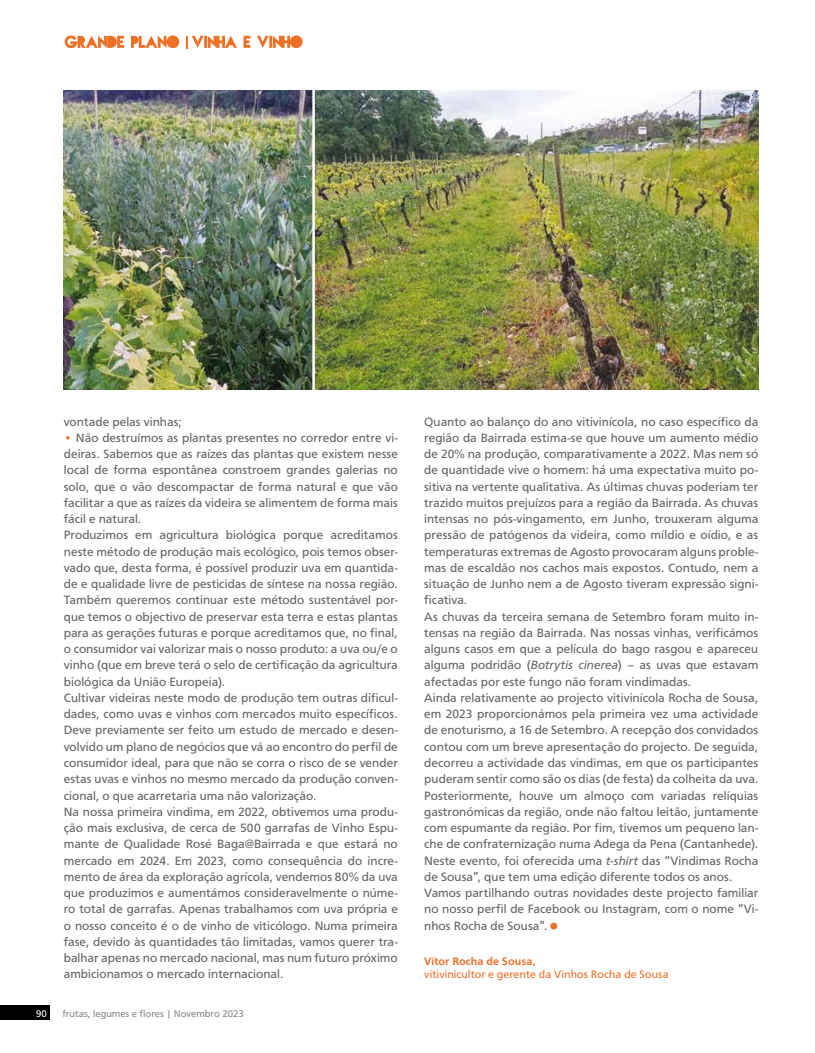
<style>
.page{position:relative;width:815px;height:1053px;background:#fff}
.page>*{position:absolute;margin:0;border:0;box-sizing:border-box;transform-origin:0 0}
.t1{font:12.5px/16.2px "Carto Gothic Std";letter-spacing:.005em;color:#646363}
.t2{font:11.25px "Carto Gothic Std";letter-spacing:.01em;color:#ed7026}
.t3{font:700 11.25px "Carto Gothic Std";letter-spacing:.01em;color:#ed7026}
.t4{font:10px "Carto Gothic Std";color:#878787}
.t5{font:10px "Carto Gothic Std";color:#fff}
.s1{color:#ed7026}
.s2{font-style:italic}
</style>
<div class="page">
<div style="left:0;top:1005px;width:50px;height:14px;background:#000"></div>
<div style="left:550px;top:922px;width:7px;height:7px;background:#ed7026;border-radius:50%"></div>
<svg style="left:65px;top:35px;width:114px;height:13px"></svg>
<svg style="left:186px;top:35px;width:117px;height:14px"></svg>
<img style="left:64px;top:91px;width:694px;height:298px">
<hr style="left:312px;top:85px;width:3px;height:308px;background:#fff">
<p class="t1" style="left:64px;top:413px;width:119px">vontade pelas vinhas;</p>
<p class="t1" style="left:64px;top:429px;width:336px"><span class="s1">•</span> Não destruímos as plantas presentes no corredor entre vi&shy;deiras. Sabemos que as raízes das plantas que existem nesse local de forma espontânea constroem grandes galerias no solo, que o vão descompactar de forma natural e que vão facilitar a que as raízes da videira se alimentem de forma mais fácil e natural.<br>Produzimos em agricultura biológica porque acreditamos neste método de produção mais ecológico, pois temos obser&shy;vado que, desta forma, é possível produzir uva em quantida&shy;de e qualidade livre de pesticidas de síntese na nossa região.<br>Também queremos continuar este método sustentável por&shy;que temos o objectivo de preservar esta terra e estas plantas para as gerações futuras e porque acreditamos que, no final, o consumidor vai valorizar mais o nosso produto: a uva ou/e o vinho (que em breve terá o selo de certificação da agricultura biológica da União Europeia).<br>Cultivar videiras neste modo de produção tem outras dificul&shy;dades, como uvas e vinhos com mercados muito específicos.<br>Deve previamente ser feito um estudo de mercado e desen&shy;volvido um plano de negócios que vá ao encontro do perfil de consumidor ideal, para que não se corra o risco de se vender estas uvas e vinhos no mesmo mercado da produção conven&shy;cional, o que acarretaria uma não valorização.<br>Na nossa primeira vindima, em 2022, obtivemos uma produ&shy;ção mais exclusiva, de cerca de 500 garrafas de Vinho Espu&shy;mante de Qualidade Rosé Baga@Bairrada e que estará no mercado em 2024. Em 2023, como consequência do incre&shy;mento de área da exploração agrícola, vendemos 80% da uva que produzimos e aumentámos consideravelmente o núme&shy;ro total de garrafas. Apenas trabalhamos com uva própria e o nosso conceito é o de vinho de viticólogo. Numa primeira fase, devido às quantidades tão limitadas, vamos querer tra&shy;balhar apenas no mercado nacional, mas num futuro próximo ambicionamos o mercado internacional.</p>
<p class="t5" style="left:36px;top:1007px;width:12px">90</p>
<p class="t4" style="left:62px;top:1007px;width:183px">frutas, legumes e flores | Novembro 2023</p>
<p class="t1" style="left:424px;top:413px;width:336px">Quanto ao balanço do ano vitivinícola, no caso específico da região da Bairrada estima-se que houve um aumento médio de 20% na produção, comparativamente a 2022. Mas nem só de quantidade vive o homem: há uma expectativa muito po&shy;sitiva na vertente qualitativa. As últimas chuvas poderiam ter trazido muitos prejuízos para a região da Bairrada. As chuvas intensas no pós-vingamento, em Junho, trouxeram alguma pressão de patógenos da videira, como míldio e oídio, e as temperaturas extremas de Agosto provocaram alguns proble&shy;mas de escaldão nos cachos mais expostos. Contudo, nem a situação de Junho nem a de Agosto tiveram expressão signi&shy;ficativa.<br>As chuvas da terceira semana de Setembro foram muito in&shy;tensas na região da Bairrada. Nas nossas vinhas, verificámos alguns casos em que a película do bago rasgou e apareceu alguma podridão (<span class="s2">Botrytis cinerea</span>) – as uvas que estavam afectadas por este fungo não foram vindimadas.<br>Ainda relativamente ao projecto vitivinícola Rocha de Sousa, em 2023 proporcionámos pela primeira vez uma actividade de enoturismo, a 16 de Setembro. A recepção dos convidados contou com um breve apresentação do projecto. De seguida, decorreu a actividade das vindimas, em que os participantes puderam sentir como são os dias (de festa) da colheita da uva.<br>Posteriormente, houve um almoço com variadas relíquias gastronómicas da região, onde não faltou leitão, juntamente com espumante da região. Por fim, tivemos um pequeno lan&shy;che de confraternização numa Adega da Pena (Cantanhede).<br>Neste evento, foi oferecida uma <span class="s2">t-shirt</span> das “Vindimas Rocha de Sousa”, que tem uma edição diferente todos os anos.<br>Vamos partilhando outras novidades deste projecto familiar no nosso perfil de Facebook ou Instagram, com o nome “Vi&shy;nhos Rocha de Sousa”.</p>
<p class="t3" style="left:424px;top:954px;width:113px">Vítor Rocha de Sousa,</p>
<p class="t2" style="left:424px;top:967px;width:246px">vitivinicultor e gerente da Vinhos Rocha de Sousa</p>
</div>
